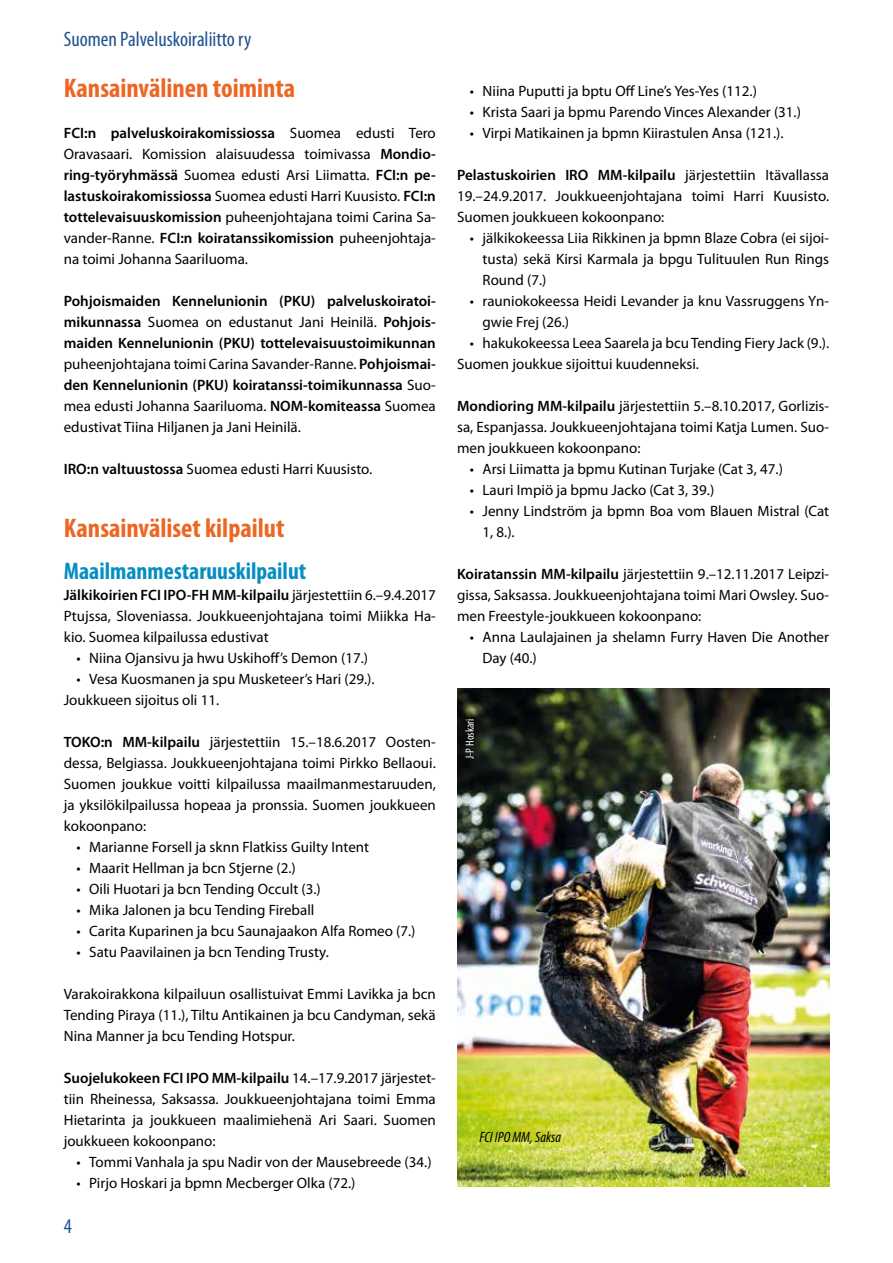
<style>
.page{position:relative;width:893px;height:1263px;background:#fff}
.page>*{position:absolute;margin:0;border:0;box-sizing:border-box;transform-origin:0 0}
.t1{font:700 condensed 27px "Myriad Pro";color:#ec6723}
.t2{font:700 condensed 24px "Myriad Pro";color:#068ec2}
.t3{font:condensed 21px "Myriad Pro";color:#1f5290}
.t4{font:15px/21px "Myriad Pro";color:#000;text-align:justify}
.t5{font:600 15px/21px "Myriad Pro";color:#000;text-align:justify}
.t6{font:italic condensed 15px "Myriad Pro";color:#000}
.t7{font:condensed 12px "Myriad Pro";color:#fff}
.s1{font-weight:600}
.s2{font-weight:400}
</style>
<div class="page">
<img style="left:457px;top:689px;width:372px;height:497px">
<svg style="left:465px;top:719px;width:10px;height:41px"></svg>
<h3 class="t3" style="left:64px;top:27px;width:189px">Suomen Palveluskoiraliitto ry</h3>
<h1 class="t1" style="left:64px;top:71px;width:233px">Kansainvälinen toiminta</h1>
<p class="t4" style="left:64px;top:122px;width:374px"><span class="s1">FCI:n palveluskoirakomissiossa</span> Suomea edusti Tero Oravasaari. Komission alaisuudessa toimivassa <span class="s1">Mondio&shy;ring-työryhmässä</span> Suomea edusti Arsi Liimatta. <span class="s1">FCI:n pe&shy;lastuskoirakomissiossa</span> Suomea edusti Harri Kuusisto. <span class="s1">FCI:n tottelevaisuuskomission</span> puheenjohtajana toimi Carina Sa&shy;vander-Ranne. <span class="s1">FCI:n koiratanssikomission</span> puheenjohtaja&shy;na toimi Johanna Saariluoma.</p>
<p class="t5" style="left:64px;top:290px;width:374px">Pohjoismaiden Kennelunionin (PKU) palveluskoiratoi&shy;mikunnassa <span class="s2">Suomea on edustanut Jani Heinilä.</span> Pohjois&shy;maiden Kennelunionin (PKU) tottelevaisuustoimikunnan <span class="s2">puheenjohtajana toimi Carina Savander-Ranne.</span> Pohjoismai&shy;den Kennelunionin (PKU) koiratanssi-toimikunnassa <span class="s2">Suo&shy;mea edusti Johanna Saariluoma.</span> NOM-komiteassa <span class="s2">Suomea edustivat Tiina Hiljanen ja Jani Heinilä.</span></p>
<p class="t4" style="left:64px;top:458px;width:310px"><span class="s1">IRO:n valtuustossa</span> Suomea edusti Harri Kuusisto.</p>
<h1 class="t1" style="left:64px;top:511px;width:222px">Kansainväliset kilpailut</h1>
<h2 class="t2" style="left:64px;top:556px;width:244px">Maailmanmestaruuskilpailut</h2>
<p class="t4" style="left:64px;top:584px;width:374px"><span class="s1">Jälkikoirien FCI IPO-FH MM-kilpailu</span> järjestettiin 6.–9.4.2017<br>Ptujssa, Sloveniassa. Joukkueenjohtajana toimi Miikka Ha&shy;kio. Suomea kilpailussa edustivat</p>
<p class="t4" style="left:77px;top:647px;width:293px">• Niina Ojansivu ja hwu Uskihoff’s Demon (17.)</p>
<p class="t4" style="left:64px;top:668px;width:312px;text-indent:13px">• Vesa Kuosmanen ja spu Musketeer’s Hari (29.).<br>Joukkueen sijoitus oli 11.</p>
<p class="t4" style="left:64px;top:731px;width:374px"><span class="s1">TOKO:n MM-kilpailu</span> järjestettiin 15.–18.6.2017 Oosten&shy;dessa, Belgiassa. Joukkueenjohtajana toimi Pirkko Bellaoui.<br>Suomen joukkue voitti kilpailussa maailmanmestaruuden, ja yksilökilpailussa hopeaa ja pronssia. Suomen joukkueen kokoonpano:</p>
<p class="t4" style="left:77px;top:836px;width:294px">• Marianne Forsell ja sknn Flatkiss Guilty Intent</p>
<p class="t4" style="left:77px;top:857px;width:221px">• Maarit Hellman ja bcn Stjerne (2.)</p>
<p class="t4" style="left:77px;top:878px;width:246px">• Oili Huotari ja bcn Tending Occult (3.)</p>
<p class="t4" style="left:77px;top:899px;width:239px">• Mika Jalonen ja bcu Tending Fireball</p>
<p class="t4" style="left:77px;top:920px;width:341px">• Carita Kuparinen ja bcu Saunajaakon Alfa Romeo (7.)</p>
<p class="t4" style="left:77px;top:941px;width:254px">• Satu Paavilainen ja bcn Tending Trusty.</p>
<p class="t4" style="left:64px;top:983px;width:374px">Varakoirakkona kilpailuun osallistuivat Emmi Lavikka ja bcn Tending Piraya (11.), Tiltu Antikainen ja bcu Candyman, sekä Nina Manner ja bcu Tending Hotspur.</p>
<p class="t4" style="left:64px;top:1067px;width:374px"><span class="s1">Suojelukokeen FCI IPO MM-kilpailu</span> 14.–17.9.2017 järjestet&shy;tiin Rheinessa, Saksassa. Joukkueenjohtajana toimi Emma Hietarinta ja joukkueen maalimiehenä Ari Saari. Suomen joukkueen kokoonpano:</p>
<p class="t4" style="left:76px;top:1151px;width:357px">• Tommi Vanhala ja spu Nadir von der Mausebreede (34.)</p>
<p class="t4" style="left:76px;top:1172px;width:281px">• Pirjo Hoskari ja bpmn Mecberger Olka (72.)</p>
<h3 class="t3" style="left:64px;top:1213px;width:10px">4</h3>
<p class="t4" style="left:470px;top:80px;width:289px">• Niina Puputti ja bptu Off Line’s Yes-Yes (112.)</p>
<p class="t4" style="left:470px;top:101px;width:333px">• Krista Saari ja bpmu Parendo Vinces Alexander (31.)</p>
<p class="t4" style="left:470px;top:122px;width:315px">• Virpi Matikainen ja bpmn Kiirastulen Ansa (121.).</p>
<p class="t4" style="left:457px;top:164px;width:374px"><span class="s1">Pelastuskoirien IRO MM-kilpailu</span> järjestettiin Itävallassa 19.–24.9.2017. Joukkueenjohtajana toimi Harri Kuusisto.<br>Suomen joukkueen kokoonpano:</p>
<p class="t4" style="left:483px;top:227px;width:348px;text-indent:-13px">• jälkikokeessa Liia Rikkinen ja bpmn Blaze Cobra (ei sijoi&shy;tusta) sekä Kirsi Karmala ja bpgu Tulituulen Run Rings Round (7.)</p>
<p class="t4" style="left:483px;top:290px;width:348px;text-indent:-13px">• rauniokokeessa Heidi Levander ja knu Vassruggens Yn&shy;gwie Frej (26.)</p>
<p class="t4" style="left:457px;top:332px;width:374px;text-indent:13px">• hakukokeessa Leea Saarela ja bcu Tending Fiery Jack (9.).<br>Suomen joukkue sijoittui kuudenneksi.</p>
<p class="t4" style="left:457px;top:395px;width:374px"><span class="s1">Mondioring MM-kilpailu</span> järjestettiin 5.–8.10.2017, Gorlizis&shy;sa, Espanjassa. Joukkueenjohtajana toimi Katja Lumen. Suo&shy;men joukkueen kokoonpano:</p>
<p class="t4" style="left:470px;top:458px;width:315px">• Arsi Liimatta ja bpmu Kutinan Turjake (Cat 3, 47.)</p>
<p class="t4" style="left:470px;top:479px;width:246px">• Lauri Impiö ja bpmu Jacko (Cat 3, 39.)</p>
<p class="t4" style="left:483px;top:500px;width:348px;text-indent:-13px">• Jenny Lindström ja bpmn Boa vom Blauen Mistral (Cat<br>1, 8.).</p>
<p class="t4" style="left:457px;top:563px;width:374px"><span class="s1">Koiratanssin MM-kilpailu</span> järjestettiin 9.–12.11.2017 Leipzi&shy;gissa, Saksassa. Joukkueenjohtajana toimi Mari Owsley. Suo&shy;men Freestyle-joukkueen kokoonpano:</p>
<p class="t4" style="left:483px;top:626px;width:348px;text-indent:-13px">• Anna Laulajainen ja shelamn Furry Haven Die Another<br>Day (40.)</p>
<p class="t7" style="left:463px;top:759px;width:42px;rotate:-90deg">J-P Hoskari</p>
<p class="t6" style="left:479px;top:1128px;width:83px">FCI IPO MM, Saksa</p>
</div>
